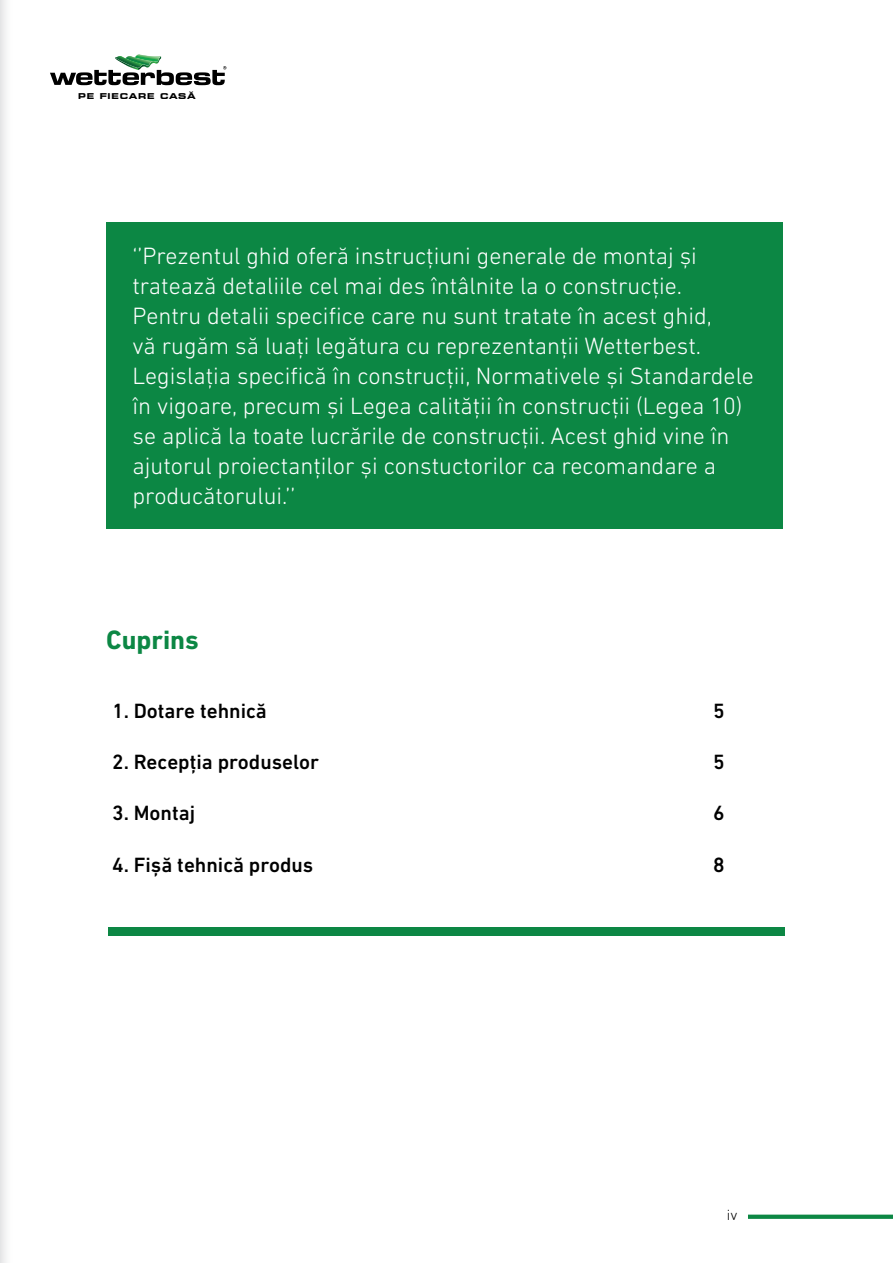
<style>
.page{position:relative;width:893px;height:1263px;background:#fff}
.page>*{position:absolute;margin:0;border:0;box-sizing:border-box;transform-origin:0 0}
.t1{font:700 27px "DIN Next LT Pro";color:#0c8744}
.t2{font:300 24px/30px "DIN Next LT Pro";color:#fff}
.t3{font:500 21px "DIN Next LT Pro";color:#000}
.t4{font:300 15px "DIN Next LT Pro";color:#000}
.t5{font:700 expanded 7.95px "Square 721 BT";letter-spacing:.1em;color:#000}
.s1{font-size:10.65px}
</style>
<div class="page">
<div style="left:748px;top:1214px;width:145px;height:5px;background:#0c8744"></div>
<svg style="left:50px;top:54px;width:176px;height:31px"></svg>
<div style="left:106px;top:222px;width:676px;height:306px;background:#0c8744"></div>
<div style="left:108px;top:927px;width:676px;height:8px;background:#0c8744"></div>
<svg style="left:0;top:0;width:6px;height:1263px;fill:#ececed"></svg>
<p class="t5" style="left:78px;top:91px;width:119px">PE FIECARE CASA<span class="s1">˘</span></p>
<p class="t2" style="left:133px;top:241px;width:623px">‘’Prezentul ghid oferă instrucțiuni generale de montaj și tratează detaliile cel mai des întâlnite la o construcție.<br>Pentru detalii specifice care nu sunt tratate în acest ghid,<br>vă rugăm să luați legătura cu reprezentanții Wetterbest.<br>Legislația specifică în construcții, Normativele și Standardele în vigoare, precum și Legea calității în construcții (Legea 10) se aplică la toate lucrările de construcții. Acest ghid vine în ajutorul proiectanților și constuctorilor ca recomandare a producătorului.’’</p>
<p class="t1" style="left:106px;top:624px;width:94px">Cuprins</p>
<p class="t3" style="left:112px;top:699px;width:156px">1. Dotare tehnică</p>
<p class="t3" style="left:713px;top:699px;width:13px">5</p>
<p class="t3" style="left:112px;top:750px;width:208px">2. Recepţia produselor</p>
<p class="t3" style="left:713px;top:750px;width:13px">5</p>
<p class="t3" style="left:112px;top:801px;width:84px">3. Montaj</p>
<p class="t3" style="left:713px;top:801px;width:13px">6</p>
<p class="t3" style="left:112px;top:852px;width:203px">4. Fișă tehnică produs</p>
<p class="t3" style="left:713px;top:852px;width:13px">8</p>
<p class="t4" style="left:727px;top:1206px;width:12px">iv</p>
</div>
